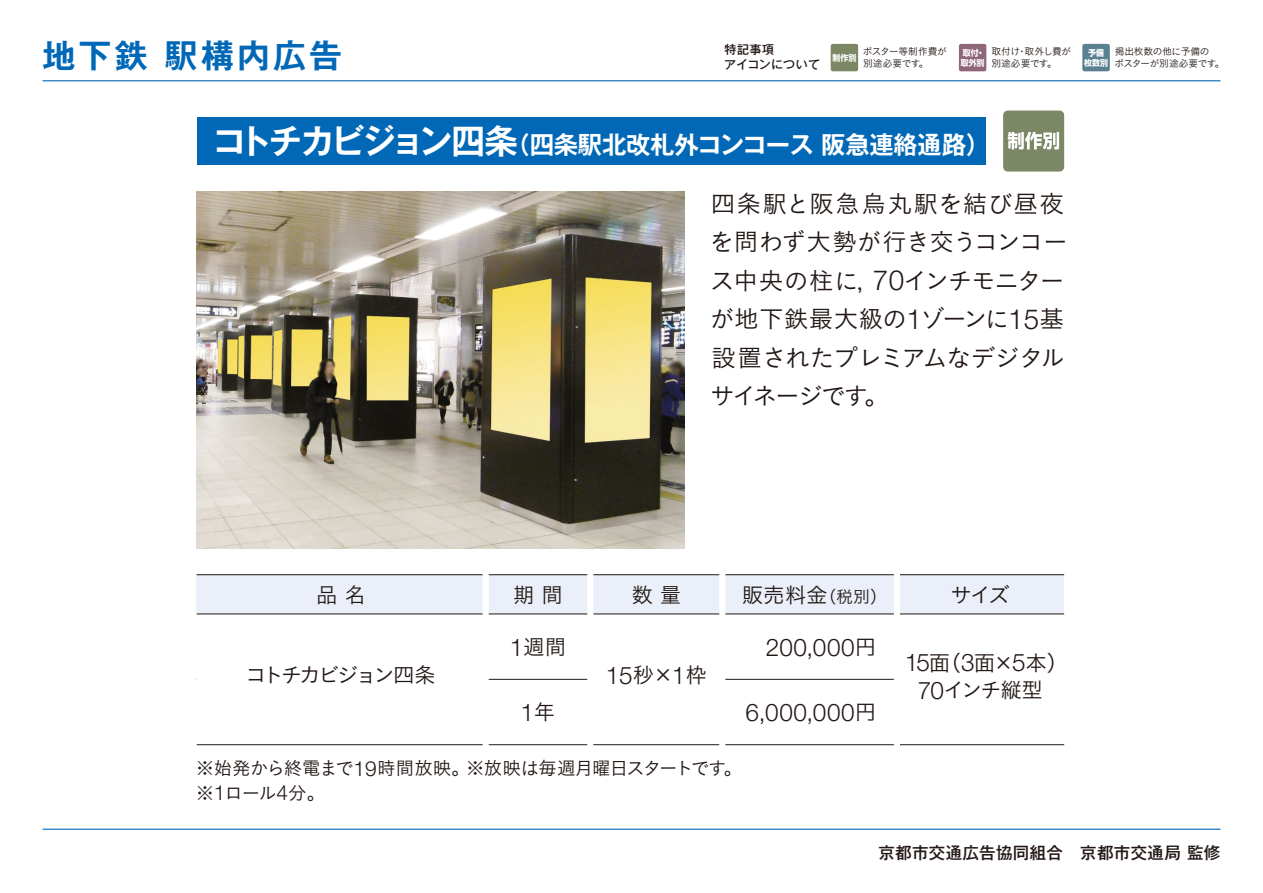
<style>
.page{position:relative;width:1263px;height:893px;background:#fff}
.page>*{position:absolute;margin:0;border:0;box-sizing:border-box;transform-origin:0 0}
.t1{font:700 32.85px "Gothic MB101 Pro De";letter-spacing:.1em;color:#0068b7}
.t2{font:24.6px/38.4px "Koburina Go Std N W3";letter-spacing:-.025em;color:#221815}
.t3{font:700 24.6px "Gothic MB101 Pro De";letter-spacing:-.01em;color:#fff}
.t4{font:300 24.3px "Helvetica Neue";letter-spacing:.025em;color:#221815}
.t5{font:21.6px/27.8px "Koburina Go Std N W3";letter-spacing:-.085em;color:#221815;text-align:center}
.t6{font:21.6px "Koburina Go Std N W3";letter-spacing:-.13em;color:#221815}
.t7{font:18.45px/24.6px "Koburina Go Std N W3";letter-spacing:-.055em;color:#221815}
.t8{font:500 16.5px "Gothic MB101 Pro";letter-spacing:.02em;color:#221815}
.t9{font:500 12px/15px "Gothic MB101 Pro";letter-spacing:.03em;color:#221815}
.t10{font:9.75px/12px "Koburina Go Std N W3";letter-spacing:-.035em;color:#221815}
.t11{font:9.75px/12px "Koburina Go Std N W3";letter-spacing:-.01em;color:#221815}
.t12{font:700 8.4px/10.1px "UD Shin Go Pro";color:#fff;scale:.95 1}
.s1{font-size:33.75px}
.s2{font-family:"Helvetica Neue";font-weight:300;font-size:27.75px}
.s3{font-size:16.95px}
.s4{font-family:"Helvetica Neue";font-weight:300;font-size:24.3px}
.s5{font-family:"Koburina Go Std N W3";font-weight:400;font-size:21.6px}
.s6{font-family:"Helvetica Neue";font-weight:300;font-size:20.85px}
</style>
<div class="page">
<img style="left:197px;top:191px;width:488px;height:358px">
<div style="left:197px;top:117px;width:789px;height:48px;background:#0068b7"></div>
<div style="left:197px;top:575px;width:867px;height:39px;background:#eaeff9"></div>
<hr style="left:197px;top:574px;width:867px;height:1px;background:#221815">
<hr style="left:197px;top:613px;width:867px;height:1px;background:#221815">
<hr style="left:197px;top:679px;width:867px;height:1px;background:#221815">
<hr style="left:197px;top:744px;width:867px;height:1px;background:#221815">
<div style="left:483px;top:553px;width:6px;height:222px;background:#fff"></div>
<div style="left:587px;top:553px;width:6px;height:222px;background:#fff"></div>
<div style="left:719px;top:553px;width:6px;height:222px;background:#fff"></div>
<div style="left:894px;top:553px;width:6px;height:222px;background:#fff"></div>
<div style="left:197px;top:635px;width:289px;height:89px;background:#fff"></div>
<div style="left:590px;top:635px;width:132px;height:89px;background:#fff"></div>
<div style="left:897px;top:630px;width:167px;height:90px;background:#fff"></div>
<div style="left:1003px;top:111px;width:61px;height:61px;background:#7b8765;border-radius:5px"></div>
<svg style="left:1008px;top:132px;width:51px;height:17px"></svg>
<hr style="left:43px;top:80px;width:1177px;height:1px;background:#0068b7">
<hr style="left:43px;top:829px;width:1177px;height:1px;background:#0068b7">
<div style="left:831px;top:44px;width:27px;height:27px;background:#7b8765;border-radius:2px"></div>
<div style="left:959px;top:44px;width:27px;height:27px;background:#8f6779;border-radius:2px"></div>
<div style="left:1082px;top:44px;width:28px;height:27px;background:#5a7f91;border-radius:2px"></div>
<h1 class="t1" style="left:43px;top:28px;width:301px">地下鉄 駅構内広告</h1>
<p class="t9" style="left:724px;top:40px;width:97px">特記事項<br>アイコンについて</p>
<p class="t12" style="left:832px;top:52px;width:27px">制作別</p>
<p class="t12" style="left:961px;top:47px;width:27px">取付・取外別</p>
<p class="t12" style="left:1084px;top:47px;width:27px;text-align:center">予備枚数別</p>
<p class="t11" style="left:863px;top:45px;width:86px">ポスター等制作費が別途必要です。</p>
<p class="t10" style="left:991px;top:45px;width:81px">取付け・取外し費が別途必要です。</p>
<p class="t10" style="left:1114px;top:45px;width:112px">掲出枚数の他に予備の<br>ポスターが別途必要です。</p>
<p class="t3" style="left:213px;top:124px;width:779px"><span class="s1">コトチカビジョン四条</span>（四条駅北改札外コンコース 阪急連絡通路）</p>
<p class="t2" style="left:710px;top:184px;width:359px">四条駅と阪急烏丸駅を結び昼夜を問わず大勢が行き交うコンコース中央の柱に，<span class="s2">70</span>インチモニターが地下鉄最大級の<span class="s2">1</span>ゾーンに<span class="s2">15</span>基設置されたプレミアムなデジタルサイネージです。</p>
<p class="t5" style="left:316px;top:581px;width:51px">品名</p>
<p class="t5" style="left:513px;top:581px;width:51px">期間</p>
<p class="t5" style="left:631px;top:581px;width:51px">数量</p>
<p class="t5" style="left:742px;top:581px;width:147px">販売料金<span class="s3">（税別）</span></p>
<p class="t5" style="left:951px;top:581px;width:61px">サイズ</p>
<p class="t5" style="left:510px;top:633px;width:58px"><span class="s4">1</span>週間</p>
<p class="t6" style="left:245px;top:659px;width:192px">コトチカビジョン四条</p>
<p class="t4" style="left:606px;top:660px;width:103px">15<span class="s5">秒×</span>1<span class="s5">枠</span></p>
<p class="t4" style="left:520px;top:697px;width:37px">1<span class="s5">年</span></p>
<p class="t7" style="left:196px;top:756px;width:548px">※始発から終電まで<span class="s6">19</span>時間放映。※放映は毎週月曜日スタートです。※<span class="s6">1</span>ロール<span class="s6">4</span>分。</p>
<p class="t4" style="left:766px;top:632px;width:112px">200,000<span class="s5">円</span></p>
<p class="t4" style="left:746px;top:697px;width:132px">6,000,000<span class="s5">円</span></p>
<p class="t5" style="left:905px;top:648px;width:165px"><span class="s4">15</span>面（<span class="s4">3</span>面×<span class="s4">5</span>本）<br><span class="s4">70</span>インチ縦型</p>
<p class="t8" style="left:878px;top:839px;width:344px">京都市交通広告協同組合　京都市交通局 監修</p>
</div>
